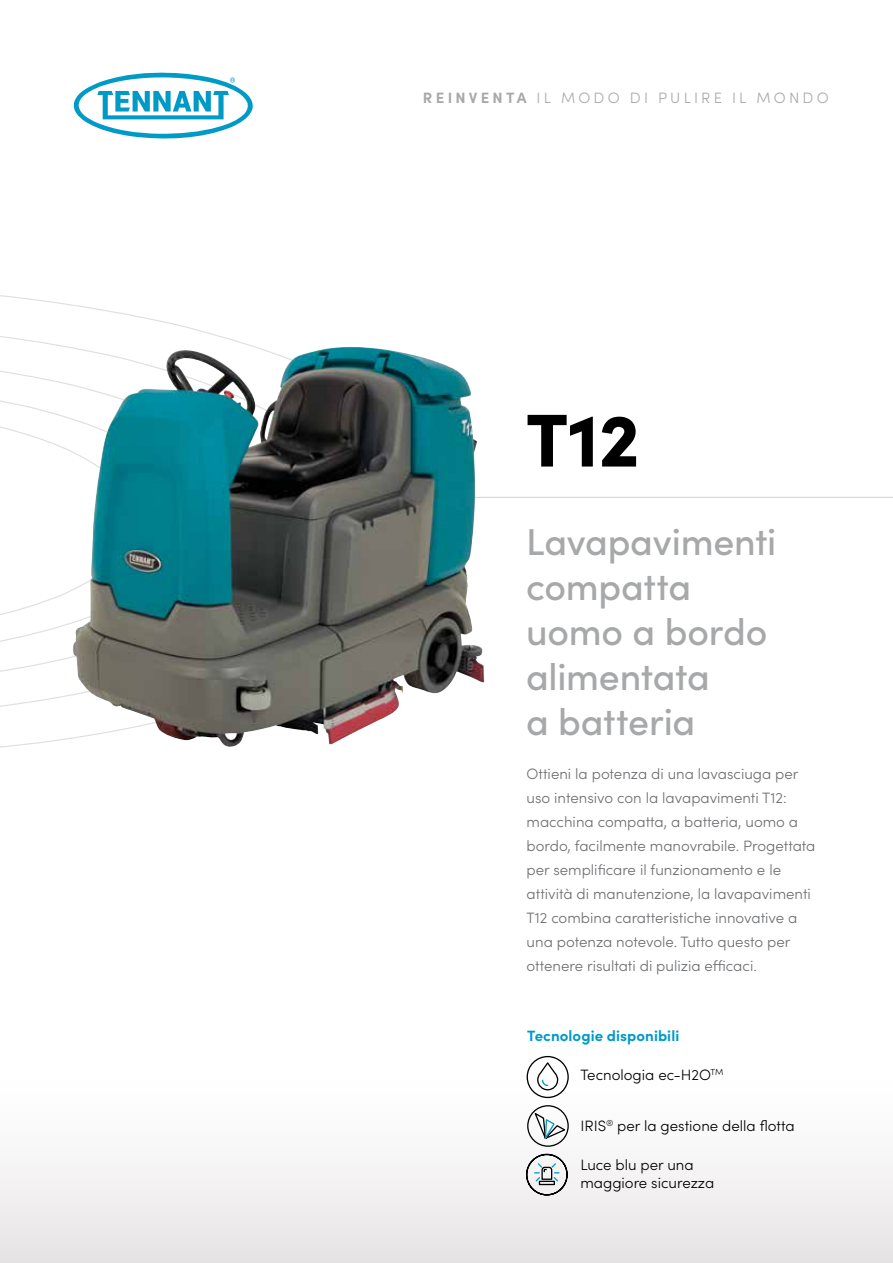
<style>
.page{position:relative;width:893px;height:1263px;background:#fff}
.page>*{position:absolute;margin:0;border:0;box-sizing:border-box;transform-origin:0 0}
.t1{font:900 75px "Sofia Pro";color:#000}
.t2{font:500 37.5px/45px "Sofia Pro";letter-spacing:-.005em;color:#a7a8a9}
.t3{font:300 15px/24px "Sofia Pro";color:#6d6e71}
.t4{font:300 15px/18px "Sofia Pro";color:#000}
.t5{font:300 15px "Sofia Pro";letter-spacing:.215em;color:#a7a8a9}
.t6{font:700 15px "Sofia Pro";letter-spacing:.005em;color:#009ac7}
.s1{font-weight:700}
</style>
<div class="page">
<div style="left:0;top:1067px;width:893px;height:196px;background:linear-gradient(to bottom,#fff,#e7e5e5)"></div>
<svg style="left:0;top:295px;width:477px;height:453px"></svg>
<hr style="left:453px;top:497px;width:440px;height:1px;background:#d3d3d4">
<svg style="left:73px;top:72px;width:180px;height:67px"></svg>
<div style="left:527px;top:1056px;width:42px;height:42px;border:1px solid #000;border-radius:50%"></div>
<svg style="left:536px;top:1062px;width:23px;height:29px"></svg>
<div style="left:527px;top:1105px;width:42px;height:42px;border:1px solid #000;border-radius:50%"></div>
<svg style="left:533px;top:1112px;width:34px;height:35px"></svg>
<img style="left:72px;top:346px;width:331px;height:402px">
<svg style="left:525px;top:1153px;width:43px;height:43px"></svg>
<p class="t5" style="left:423px;top:87px;width:407px"><span class="s1">REINVENTA</span> IL MODO DI PULIRE IL MONDO</p>
<h1 class="t1" style="left:526px;top:381px;width:115px">T12</h1>
<h2 class="t2" style="left:526px;top:517px;width:252px">Lavapavimenti compatta uomo a bordo alimentata<br>a batteria</h2>
<p class="t3" style="left:527px;top:761px;width:290px">Ottieni la potenza di una lavasciuga per uso intensivo con la lavapavimenti T12: macchina compatta, a batteria, uomo a bordo, facilmente manovrabile. Progettata per semplificare il funzionamento e le attività di manutenzione, la lavapavimenti T12 combina caratteristiche innovative a una potenza notevole. Tutto questo per ottenere risultati di pulizia efficaci.</p>
<p class="t6" style="left:527px;top:1024px;width:154px">Tecnologie disponibili</p>
<p class="t4" style="left:580px;top:1064px;width:145px">Tecnologia ec-H2O<sup>TM</sup></p>
<p class="t4" style="left:580px;top:1116px;width:216px">IRIS<sup>®</sup> per la gestione della flotta</p>
<p class="t4" style="left:580px;top:1154px;width:135px">Luce blu per una maggiore sicurezza</p>
</div>
